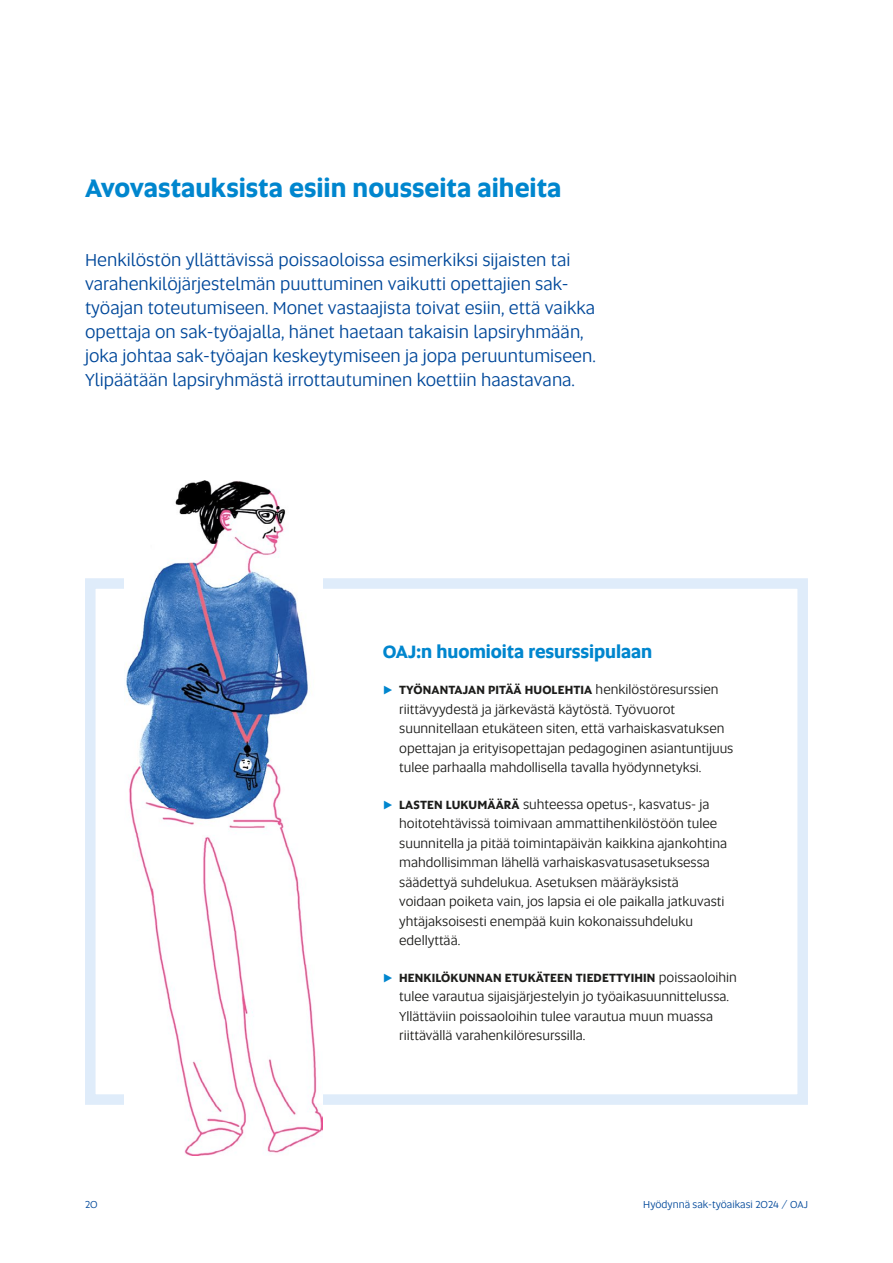
<style>
.page{position:relative;width:893px;height:1263px;background:#fff}
.page>*{position:absolute;margin:0;border:0;box-sizing:border-box;transform-origin:0 0}
.t1{font:700 25.5px "Altis";color:#0086ce}
.t2{font:18px/24px "Altis";color:#00489a}
.t3{font:700 18px "Altis";letter-spacing:-.005em;color:#0086ce}
.t4{font:13.5px/19.5px "Altis";color:#1d1d1b}
.t5{font:700 12px "Altis";letter-spacing:.01em;color:#1d1d1b}
.t6{font:10.5px "Altis";color:#00489a}
.s1{font-size:13.5px;color:#0086ce}
.s2{font-weight:400;font-size:13.5px}
.s3{font-weight:700;color:#0086ce}
.s4{font-weight:700;font-size:12px}
</style>
<div class="page">
<div style="left:85px;top:578px;width:723px;height:527px;border:10px solid #dfecfa"></div>
<img style="left:125px;top:481px;width:198px;height:674px">
<h1 class="t1" style="left:85px;top:168px;width:478px">Avovastauksista esiin nousseita aiheita</h1>
<p class="t2" style="left:85px;top:247px;width:512px">Henkilöstön yllättävissä poissaoloissa esimerkiksi sijaisten tai varahenkilöjärjestelmän puuttuminen vaikutti opettajien sak&shy;työajan toteutumiseen. Monet vastaajista toivat esiin, että vaikka opettaja on sak-työajalla, hänet haetaan takaisin lapsiryhmään, joka johtaa sak-työajan keskeytymiseen ja jopa peruuntumiseen.<br>Ylipäätään lapsiryhmästä irrottautuminen koettiin haastavana.</p>
<h2 class="t3" style="left:383px;top:638px;width:271px">OAJ:n huomioita resurssipulaan</h2>
<p class="t5" style="left:383px;top:681px;width:337px"><span class="s1">⊲</span> TYÖNANTAJAN PITÄÄ HUOLEHTIA <span class="s2">henkilöstöresurssien</span></p>
<p class="t4" style="left:399px;top:699px;width:336px">riittävyydestä ja järkevästä käytöstä. Työvuorot suunnitellaan etukäteen siten, että varhaiskasvatuksen opettajan ja erityisopettajan pedagoginen asiantuntijuus tulee parhaalla mahdollisella tavalla hyödynnetyksi.</p>
<p class="t4" style="left:399px;top:794px;width:329px;text-indent:-17px"><span class="s3">⊲</span> <span class="s4">LASTEN LUKUMÄÄRÄ</span> suhteessa opetus-, kasvatus- ja hoitotehtävissä toimivaan ammattihenkilöstöön tulee suunnitella ja pitää toimintapäivän kaikkina ajankohtina mahdollisimman lähellä varhaiskasvatusasetuksessa säädettyä suhdelukua. Asetuksen määräyksistä voidaan poiketa vain, jos lapsia ei ole paikalla jatkuvasti yhtäjaksoisesti enempää kuin kokonaissuhdeluku edellyttää.</p>
<p class="t5" style="left:383px;top:968px;width:356px"><span class="s1">⊲</span> HENKILÖKUNNAN ETUKÄTEEN TIEDETTYIHIN <span class="s2">poissaoloihin</span></p>
<p class="t4" style="left:399px;top:986px;width:331px">tulee varautua sijaisjärjestelyin jo työaikasuunnittelussa.<br>Yllättäviin poissaoloihin tulee varautua muun muassa riittävällä varahenkilöresurssilla.</p>
<p class="t6" style="left:85px;top:1197px;width:14px">20</p>
<p class="t6" style="left:643px;top:1197px;width:166px">Hyödynnä sak-työaikasi 2024 / OAJ</p>
</div>
